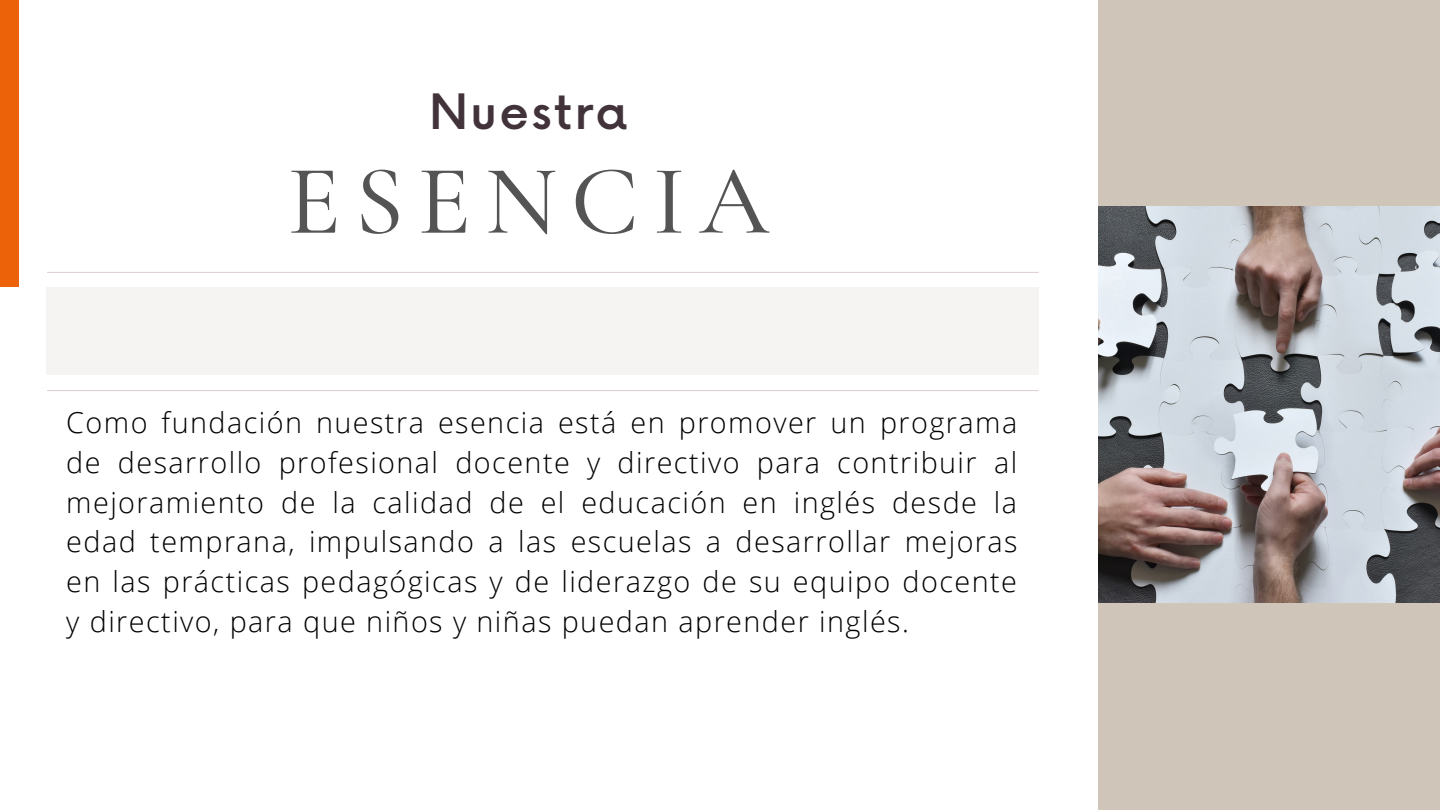
<style>
.page{position:relative;width:1440px;height:810px;background:#fff}
.page>*{position:absolute;margin:0;border:0;box-sizing:border-box;transform-origin:0 0}
.t1{font:500 99.2px "Cormorant Garamond";letter-spacing:.14em;color:#545454}
.t2{font:500 47.5px "Now";letter-spacing:.05em;color:#42333a}
.t3{font:300 28.8px/39.8px "Open Sans";letter-spacing:.05em;color:#000;text-align:justify}
</style>
<div class="page">
<div style="left:47px;top:287px;width:992px;height:88px;background:#f6f4f2"></div>
<svg style="left:47px;top:390px;width:992px;height:1px"></svg>
<svg style="left:47px;top:272px;width:992px;height:1px"></svg>
<div style="left:1098px;top:0;width:342px;height:810px;background:#d0c5b9"></div>
<img style="left:1098px;top:207px;width:342px;height:396px">
<div style="left:0;top:0;width:19px;height:287px;background:#eb6209"></div>
<h2 class="t2" style="left:429px;top:86px;width:200px">Nuestra</h2>
<h1 class="t1" style="left:287px;top:141px;width:484px">ESENCIA</h1>
<p class="t3" style="left:66px;top:402px;width:953px">Como fundación nuestra esencia está en promover un programa de desarrollo profesional docente y directivo para contribuir al mejoramiento de la calidad de el educación en inglés desde la edad temprana, impulsando a las escuelas a desarrollar mejoras en las prácticas pedagógicas y de liderazgo de su equipo docente y directivo, para que niños y niñas puedan aprender inglés.</p>
</div>
